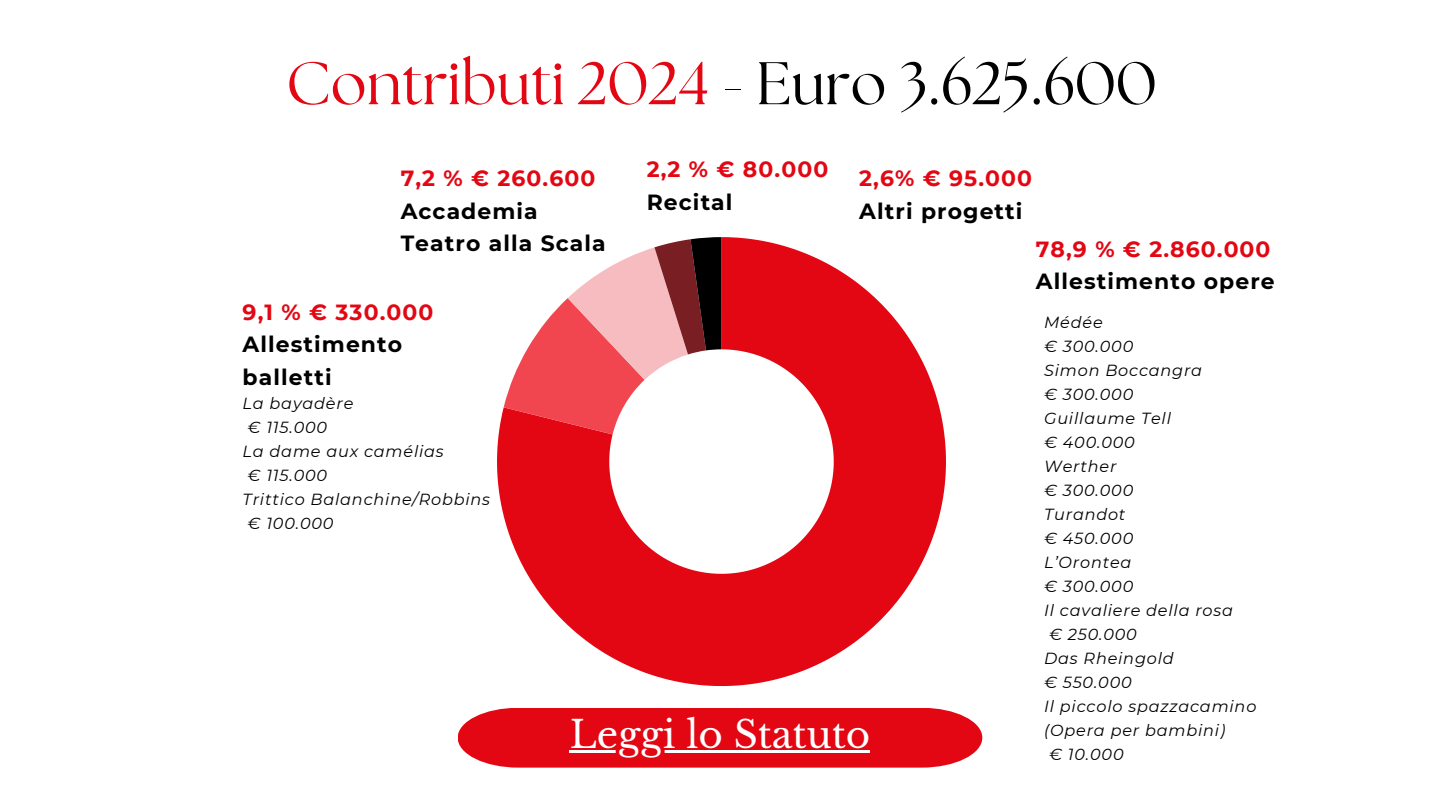
<style>
.page{position:relative;width:1440px;height:810px;background:#fff}
.page>*{position:absolute;margin:0;border:0;box-sizing:border-box;transform-origin:0 0}
.t1{font:60px "The Seasons";color:#e30713}
.t2{font:37.4px "Libre Baskerville";color:#fff}
.t3{font:700 21.9px/32.2px "Montserrat";letter-spacing:.05em;color:#000}
.t4{font:700 21.9px "Montserrat";letter-spacing:.05em;color:#e30713}
.t5{font:700 21.9px "Montserrat";letter-spacing:.05em;color:#e30613}
.t6{font:italic 16.1px "Montserrat";letter-spacing:.05em;color:#000}
.s1{color:#000}
</style>
<div class="page">
<svg style="left:497px;top:237px;width:449px;height:449px;fill:#e30713"></svg>
<svg style="left:504px;top:237px;width:217px;height:197px"></svg>
<div style="left:458px;top:708px;width:524px;height:60px;background:#e30713"></div>
<hr style="left:570px;top:750px;width:300px;height:3px;background:#fff">
<h1 class="t1" style="left:286px;top:56px;width:872px">Contributi 2024 <span class="s1">- Euro 3.625.600</span></h1>
<h3 class="t4" style="left:401px;top:165px;width:196px">7,2 % € 260.600</h3>
<h3 class="t3" style="left:401px;top:195px;width:207px">Accademia<br>Teatro alla Scala</h3>
<h3 class="t4" style="left:647px;top:156px;width:183px">2,2 % € 80.000</h3>
<h3 class="t3" style="left:647px;top:186px;width:87px">Recital</h3>
<h3 class="t4" style="left:859px;top:165px;width:174px">2,6% € 95.000</h3>
<h3 class="t3" style="left:859px;top:195px;width:165px">Altri progetti</h3>
<h3 class="t5" style="left:1036px;top:236px;width:236px">78,9 % € 2.860.000</h3>
<h3 class="t3" style="left:1036px;top:265px;width:240px">Allestimento opere</h3>
<h3 class="t4" style="left:243px;top:299px;width:192px">9,1 % € 330.000</h3>
<h3 class="t3" style="left:243px;top:328px;width:161px">Allestimento balletti</h3>
<p class="t6" style="left:243px;top:394px;width:112px">La bayadère</p>
<p class="t6" style="left:248px;top:418px;width:81px">€ 115.000</p>
<p class="t6" style="left:243px;top:442px;width:203px">La dame aux camélias</p>
<p class="t6" style="left:248px;top:466px;width:81px">€ 115.000</p>
<p class="t6" style="left:243px;top:490px;width:249px">Trittico Balanchine/Robbins</p>
<p class="t6" style="left:248px;top:514px;width:87px">€ 100.000</p>
<h2 class="t2" style="left:570px;top:711px;width:302px">Leggi lo Statuto</h2>
<p class="t6" style="left:1044px;top:312px;width:60px">Médée</p>
<p class="t6" style="left:1044px;top:336px;width:91px">€ 300.000</p>
<p class="t6" style="left:1044px;top:360px;width:160px">Simon Boccangra</p>
<p class="t6" style="left:1044px;top:384px;width:91px">€ 300.000</p>
<p class="t6" style="left:1044px;top:408px;width:128px">Guillaume Tell</p>
<p class="t6" style="left:1044px;top:432px;width:92px">€ 400.000</p>
<p class="t6" style="left:1044px;top:456px;width:74px">Werther</p>
<p class="t6" style="left:1044px;top:480px;width:91px">€ 300.000</p>
<p class="t6" style="left:1044px;top:504px;width:83px">Turandot</p>
<p class="t6" style="left:1044px;top:528px;width:91px">€ 450.000</p>
<p class="t6" style="left:1044px;top:552px;width:89px">L’Orontea</p>
<p class="t6" style="left:1044px;top:576px;width:91px">€ 300.000</p>
<p class="t6" style="left:1044px;top:600px;width:190px">Il cavaliere della rosa</p>
<p class="t6" style="left:1049px;top:624px;width:89px">€ 250.000</p>
<p class="t6" style="left:1044px;top:648px;width:131px">Das Rheingold</p>
<p class="t6" style="left:1044px;top:672px;width:89px">€ 550.000</p>
<p class="t6" style="left:1044px;top:696px;width:214px">Il piccolo spazzacamino</p>
<p class="t6" style="left:1044px;top:720px;width:183px">(Opera per bambini)</p>
<p class="t6" style="left:1049px;top:744px;width:76px">€ 10.000</p>
</div>
